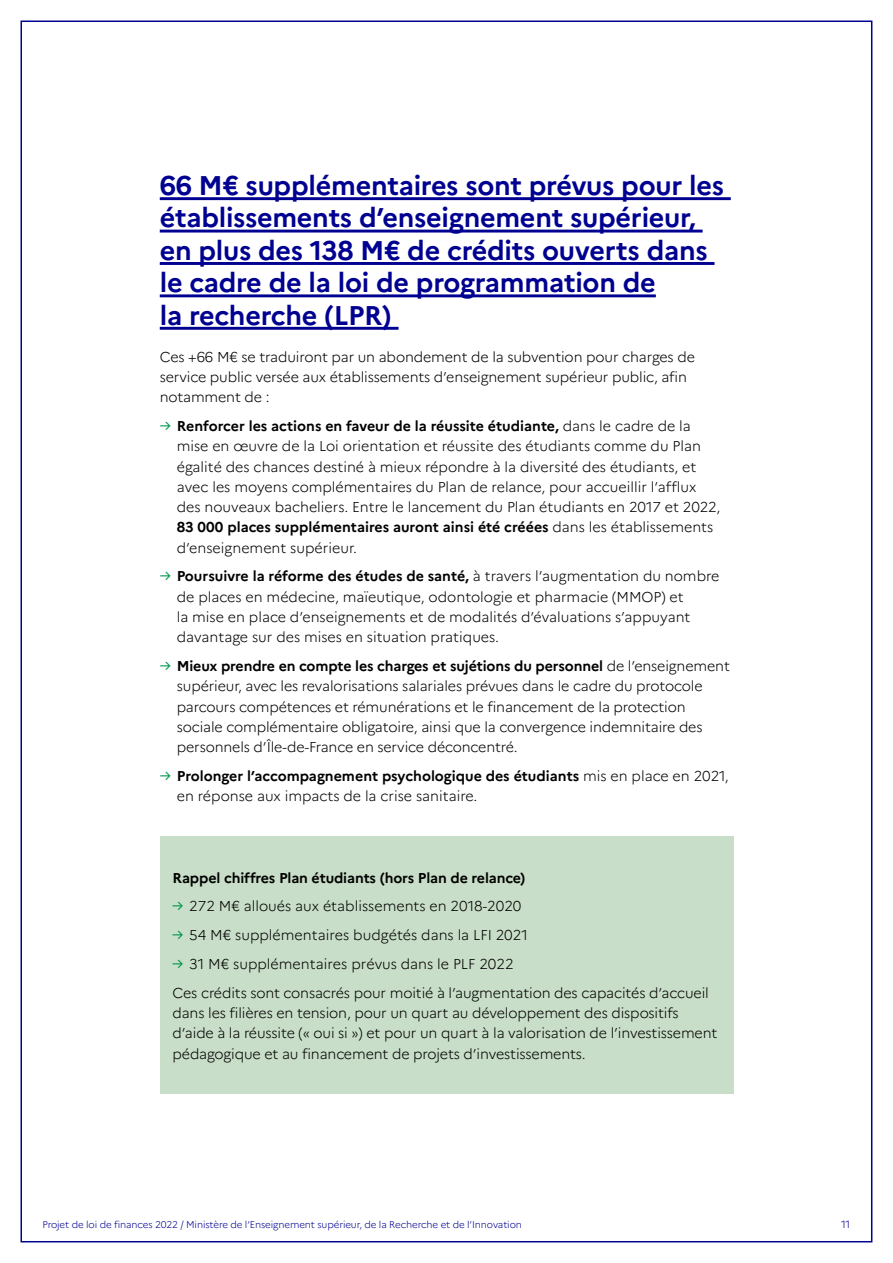
<style>
.page{position:relative;width:893px;height:1263px;background:#fff}
.page>*{position:absolute;margin:0;border:0;box-sizing:border-box;transform-origin:0 0}
.t1{font:700 27px/32.4px "Marianne";letter-spacing:-.01em;color:#000091}
.t2{font:300 14.25px/20.2px "Marianne";letter-spacing:-.01em;color:#000}
.t3{font:700 14.25px "Marianne";letter-spacing:-.01em;color:#000}
.t4{font:300 10.5px "Marianne";color:#000091}
.t5{font:300 9.75px "Marianne";letter-spacing:-.01em;color:#000091}
.s1{font-weight:400;color:#00954c}
.s2{font-weight:700}
</style>
<div class="page">
<hr style="left:160px;top:197px;width:571px;height:3px;background:#000091">
<hr style="left:160px;top:230px;width:543px;height:3px;background:#000091">
<hr style="left:160px;top:262px;width:554px;height:3px;background:#000091">
<hr style="left:160px;top:294px;width:496px;height:3px;background:#000091">
<hr style="left:160px;top:327px;width:239px;height:3px;background:#000091">
<div style="left:160px;top:836px;width:573px;height:258px;background:#c8dec8"></div>
<h1 class="t1" style="left:160px;top:169px;width:566px">66 M€ supplémentaires sont prévus pour les établissements d’enseignement supérieur, en plus des 138 M€ de crédits ouverts dans le cadre de la loi de programmation de<br>la recherche (LPR)</h1>
<p class="t2" style="left:160px;top:347px;width:537px">Ces +66 M€ se traduiront par un abondement de la subvention pour charges de service public versée aux établissements d’enseignement supérieur public, afin notamment de :</p>
<p class="t2" style="left:177px;top:416px;width:545px;text-indent:-17px"><span class="s1">→</span> <span class="s2">Renforcer les actions en faveur de la réussite étudiante,</span> dans le cadre de la mise en œuvre de la Loi orientation et réussite des étudiants comme du Plan égalité des chances destiné à mieux répondre à la diversité des étudiants, et avec les moyens complémentaires du Plan de relance, pour accueillir l’afflux des nouveaux bacheliers. Entre le lancement du Plan étudiants en 2017 et 2022, <span class="s2">83 000 places supplémentaires auront ainsi été créées</span> dans les établissements d’enseignement supérieur.</p>
<p class="t2" style="left:177px;top:566px;width:544px;text-indent:-17px"><span class="s1">→</span> <span class="s2">Poursuivre la réforme des études de santé,</span> à travers l’augmentation du nombre de places en médecine, maïeutique, odontologie et pharmacie (MMOP) et<br>la mise en place d’enseignements et de modalités d’évaluations s’appuyant davantage sur des mises en situation pratiques.</p>
<p class="t2" style="left:177px;top:656px;width:555px;text-indent:-17px"><span class="s1">→</span> <span class="s2">Mieux prendre en compte les charges et sujétions du personnel</span> de l’enseignement supérieur, avec les revalorisations salariales prévues dans le cadre du protocole parcours compétences et rémunérations et le financement de la protection sociale complémentaire obligatoire, ainsi que la convergence indemnitaire des personnels d’Île-de-France en service déconcentré.</p>
<p class="t2" style="left:177px;top:765px;width:554px;text-indent:-17px"><span class="s1">→</span> <span class="s2">Prolonger l’accompagnement psychologique des étudiants</span> mis en place en 2021, en réponse aux impacts de la crise sanitaire.</p>
<p class="t3" style="left:173px;top:869px;width:354px">Rappel chiffres Plan étudiants (hors Plan de relance)</p>
<p class="t2" style="left:172px;top:896px;width:351px"><span class="s1">→</span> 272 M€ alloués aux établissements en 2018-2020</p>
<p class="t2" style="left:172px;top:925px;width:357px"><span class="s1">→</span> 54 M€ supplémentaires budgétés dans la LFI 2021</p>
<p class="t2" style="left:172px;top:949px;width:538px;line-height:28.8px"><span class="s1">→</span> 31 M€ supplémentaires prévus dans le PLF 2022<br>Ces crédits sont consacrés pour moitié à l’augmentation des capacités d’accueil</p>
<p class="t2" style="left:173px;top:1003px;width:546px">dans les filières en tension, pour un quart au développement des dispositifs d’aide à la réussite (« oui si ») et pour un quart à la valorisation de l’investissement pédagogique et au financement de projets d’investissements.</p>
<p class="t5" style="left:43px;top:1218px;width:481px">Projet de loi de finances 2022 / Ministère de l’Enseignement supérieur, de la Recherche et de l’Innovation</p>
<p class="t4" style="left:841px;top:1218px;width:11px">11</p>
</div>
